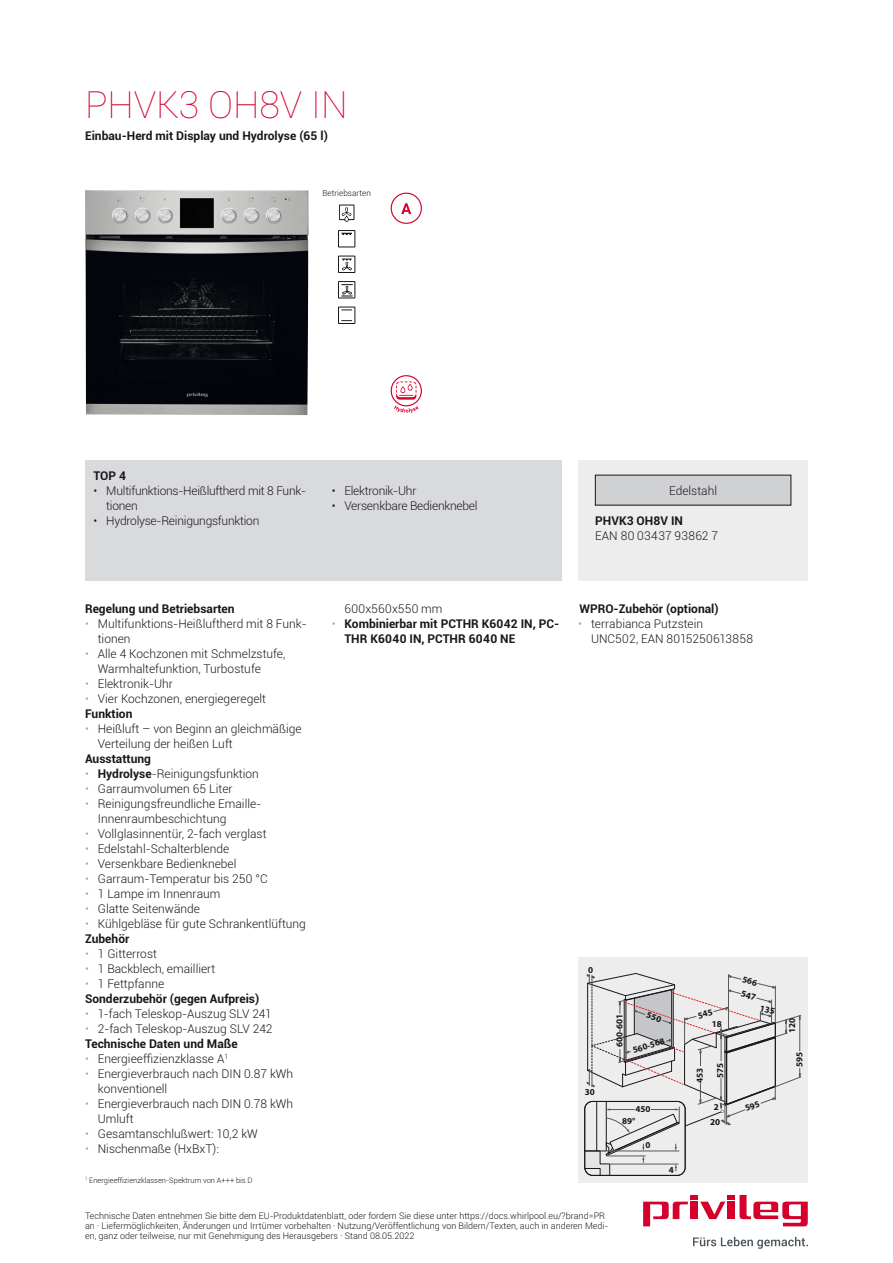
<style>
.page{position:relative;width:893px;height:1263px;background:#fff}
.page>*{position:absolute;margin:0;border:0;box-sizing:border-box;transform-origin:0 0}
.t1{font:100 37.5px "Roboto";color:#d6002d}
.t2{font:300 12px/15px "Roboto";color:#1a171c}
.t3{font:700 12px/15px "Roboto";color:#1a171c}
.t4{font:300 12px/15px "Roboto";letter-spacing:-.02em;color:#1a171c}
.t5{font:300 12px "Roboto";letter-spacing:.02em;color:#1a171c}
.t6{font:300 12px "Roboto";letter-spacing:.025em;color:#1a171c}
.t7{font:300 9px/9.8px "Roboto";color:#1a171c}
.t8{font:700 9px "Myriad Pro";color:#1a171c}
.t9{font:300 8.25px "Roboto";color:#1a171c}
.t10{font:300 7.5px "Roboto";color:#1a171c}
.s1{color:#a7a9ab}
.s2{font-weight:700}
.s3{font-weight:300;color:#a7a9ab}
.s4{font-weight:300}
</style>
<div class="page">
<svg style="left:643px;top:1195px;width:165px;height:31px"></svg>
<div style="left:728px;top:1201px;width:7px;height:18px;background:#d6002d"></div>
<div style="left:691px;top:1201px;width:7px;height:18px;background:#d6002d"></div>
<svg style="left:693px;top:1237px;width:115px;height:12px"></svg>
<img style="left:85px;top:190px;width:223px;height:225px">
<div style="left:339px;top:205px;width:15px;height:15px;border:1px solid #1a171c"></div>
<svg style="left:342px;top:207px;width:10px;height:15px"></svg>
<div style="left:338px;top:230px;width:17px;height:17px;border:1px solid #1a171c"></div>
<svg style="left:341px;top:233px;width:11px;height:2px"></svg>
<div style="left:338px;top:256px;width:17px;height:17px;border:1px solid #1a171c"></div>
<svg style="left:342px;top:259px;width:10px;height:12px"></svg>
<div style="left:338px;top:281px;width:17px;height:17px;border:1px solid #1a171c"></div>
<svg style="left:341px;top:284px;width:12px;height:12px"></svg>
<svg style="left:338px;top:307px;width:17px;height:16px"></svg>
<div style="left:338px;top:307px;width:17px;height:17px;border:1px solid #1a171c"></div>
<svg style="left:390px;top:192px;width:32px;height:32px"></svg>
<svg style="left:390px;top:375px;width:32px;height:39px"></svg>
<div style="left:85px;top:460px;width:476px;height:120px;background:#d9dadb"></div>
<div style="left:578px;top:460px;width:230px;height:120px;background:#ededee"></div>
<div style="left:595px;top:475px;width:196px;height:30px;background:#d0d1d2"></div>
<div style="left:578px;top:958px;width:230px;height:225px;background:#ededee"></div>
<svg style="left:585px;top:973px;width:216px;height:202px"></svg>
<h1 class="t1" style="left:85px;top:78px;width:264px">PHVK3 OH8V IN</h1>
<p class="t3" style="left:85px;top:128px;width:244px">Einbau-Herd mit Display und Hydrolyse (65 l)</p>
<p class="t9" style="left:322px;top:188px;width:50px">Betriebsarten</p>
<p class="t3" style="left:94px;top:467px;width:34px">TOP 4</p>
<p class="t4" style="left:106px;top:483px;width:201px;text-indent:-13px">• Multifunktions-Heißluftherd mit 8 Funk&shy;tionen</p>
<p class="t4" style="left:94px;top:513px;width:167px">• Hydrolyse-Reinigungsfunktion</p>
<p class="t3" style="left:85px;top:601px;width:151px">Regelung und Betriebsarten</p>
<p class="t2" style="left:98px;top:616px;width:210px;text-indent:-13px"><span class="s1">•</span> Multifunktions-Heißluftherd mit 8 Funk&shy;tionen</p>
<p class="t2" style="left:98px;top:646px;width:189px;text-indent:-13px"><span class="s1">•</span> Alle 4 Kochzonen mit Schmelzstufe,<br>Warmhaltefunktion, Turbostufe</p>
<p class="t2" style="left:85px;top:676px;width:89px"><span class="s1">•</span> Elektronik-Uhr</p>
<p class="t2" style="left:85px;top:691px;width:183px"><span class="s1">•</span> Vier Kochzonen, energiegeregelt<br><span class="s2">Funktion</span></p>
<p class="t2" style="left:98px;top:721px;width:205px;text-indent:-13px"><span class="s1">•</span> Heißluft – von Beginn an gleichmäßige<br>Verteilung der heißen Luft</p>
<p class="t3" style="left:85px;top:751px;width:68px">Ausstattung</p>
<p class="t2" style="left:85px;top:766px;width:175px"><span class="s1">•</span> <span class="s2">Hydrolyse</span>-Reinigungsfunktion</p>
<p class="t2" style="left:85px;top:781px;width:149px"><span class="s1">•</span> Garraumvolumen 65 Liter</p>
<p class="t2" style="left:98px;top:796px;width:165px;text-indent:-13px"><span class="s1">•</span> Reinigungsfreundliche Email le-<br>Innenraumbeschichtung</p>
<p class="t2" style="left:85px;top:826px;width:183px"><span class="s1">•</span> Vollglasinnentür, 2-fach verglast</p>
<p class="t2" style="left:85px;top:841px;width:146px"><span class="s1">•</span> Edelstahl-Schalterblende</p>
<p class="t2" style="left:85px;top:856px;width:153px"><span class="s1">•</span> Versenkbare Bedienknebel</p>
<p class="t2" style="left:85px;top:871px;width:184px"><span class="s1">•</span> Garraum-Temperatur bis 250 °C</p>
<p class="t2" style="left:85px;top:886px;width:137px"><span class="s1">•</span> 1 Lampe im Innenraum</p>
<p class="t2" style="left:85px;top:901px;width:116px"><span class="s1">•</span> Glatte Seitenwände</p>
<p class="t2" style="left:85px;top:916px;width:222px"><span class="s1">•</span> Kühlgebläse für gute Schrankentlüftung<br><span class="s2">Zubehör</span></p>
<p class="t2" style="left:85px;top:946px;width:73px"><span class="s1">•</span> 1 Gitterrost</p>
<p class="t2" style="left:85px;top:961px;width:132px"><span class="s1">•</span> 1 Backblech, emailliert</p>
<p class="t3" style="left:85px;top:976px;width:176px"><span class="s3">•</span> <span class="s4">1 Fettpfanne<br></span>Sonderzubehör (gegen Aufpreis)</p>
<p class="t2" style="left:85px;top:1006px;width:188px"><span class="s1">•</span> 1-fach Teleskop-Auszug SLV 241</p>
<p class="t2" style="left:85px;top:1021px;width:189px"><span class="s1">•</span> 2-fach Teleskop-Auszug SLV 242<br><span class="s2">Technische Daten und Maße</span></p>
<p class="t2" style="left:85px;top:1051px;width:145px"><span class="s1">•</span> Energieeffizienzklasse A<sup>1</sup></p>
<p class="t2" style="left:98px;top:1066px;width:197px;text-indent:-13px"><span class="s1">•</span> Energieverbrauch nach DIN 0.87 kWh konventionell</p>
<p class="t2" style="left:98px;top:1096px;width:197px;text-indent:-13px"><span class="s1">•</span> Energieverbrauch nach DIN 0.78 kWh<br>Umluft</p>
<p class="t2" style="left:85px;top:1126px;width:174px"><span class="s1">•</span> Gesamtanschlußwert: 10,2 kW</p>
<p class="t2" style="left:85px;top:1141px;width:135px"><span class="s1">•</span> Nischenmaße (HxBxT):</p>
<p class="t10" style="left:85px;top:1175px;width:169px"><sup>1</sup> Energieeffizienzklassen-Spektrum von A+++ bis D</p>
<p class="t4" style="left:332px;top:483px;width:86px">• Elektronik-Uhr</p>
<p class="t4" style="left:332px;top:498px;width:147px">• Versenkbare Bedienknebel</p>
<p class="t2" style="left:669px;top:482px;width:49px">Edelstahl</p>
<p class="t3" style="left:595px;top:513px;width:89px">PHVK3 OH8V IN</p>
<p class="t5" style="left:595px;top:527px;width:124px">EAN 80 03437 93862 7</p>
<p class="t6" style="left:344px;top:600px;width:100px">600x560x550 mm</p>
<p class="t3" style="left:344px;top:616px;width:216px;text-indent:-13px"><span class="s3">•</span> Kombinierbar mit PCTHR K6042 IN, PC-<br>THR K6040 IN, PCTHR 6040 NE</p>
<p class="t3" style="left:579px;top:601px;width:141px">WPRO-Zubehör (optional)</p>
<p class="t2" style="left:591px;top:616px;width:163px;text-indent:-13px"><span class="s1">•</span> terrabianca Putzstein<br>UNC502, EAN 8015250613858</p>
<p class="t8" style="left:588px;top:964px;width:7px">0</p>
<p class="t8" style="left:585px;top:1086px;width:12px">30</p>
<p class="t8" style="left:614px;top:1047px;width:35px;rotate:-90deg">600-601</p>
<p class="t8" style="left:631px;top:1044px;width:35px;rotate:-16deg">560-568</p>
<p class="t8" style="left:635px;top:1103px;width:17px">450</p>
<p class="t8" style="left:622px;top:1115px;width:15px">89°</p>
<p class="t8" style="left:646px;top:1139px;width:7px">0</p>
<p class="t8" style="left:669px;top:1164px;width:7px">4</p>
<p class="t8" style="left:712px;top:1018px;width:12px">18</p>
<p class="t8" style="left:694px;top:1083px;width:17px;rotate:-90deg">453</p>
<p class="t8" style="left:714px;top:1078px;width:17px;rotate:-90deg">575</p>
<p class="t8" style="left:714px;top:1101px;width:7px">2</p>
<p class="t8" style="left:710px;top:1116px;width:12px">20</p>
<p class="t7" style="left:85px;top:1211px;width:525px">Technische Daten entnehmen Sie bitte dem EU-Produktdatenblatt, oder fordern Sie diese unter https://docs.whirlpool.eu/?brand=PR an · Liefermöglichkeiten, Änderungen und Irrtümer vorbehalten · Nutzung/Veröffentlichung von Bildern/Texten, auch in anderen Medi&shy;en, ganz oder teilweise, nur mit Genehmigung des Herausgebers · Stand 08.05.2022</p>
<p class="t8" style="left:786px;top:1033px;width:17px;rotate:-90deg">120</p>
<p class="t8" style="left:794px;top:1067px;width:17px;rotate:-90deg">595</p>
</div>
